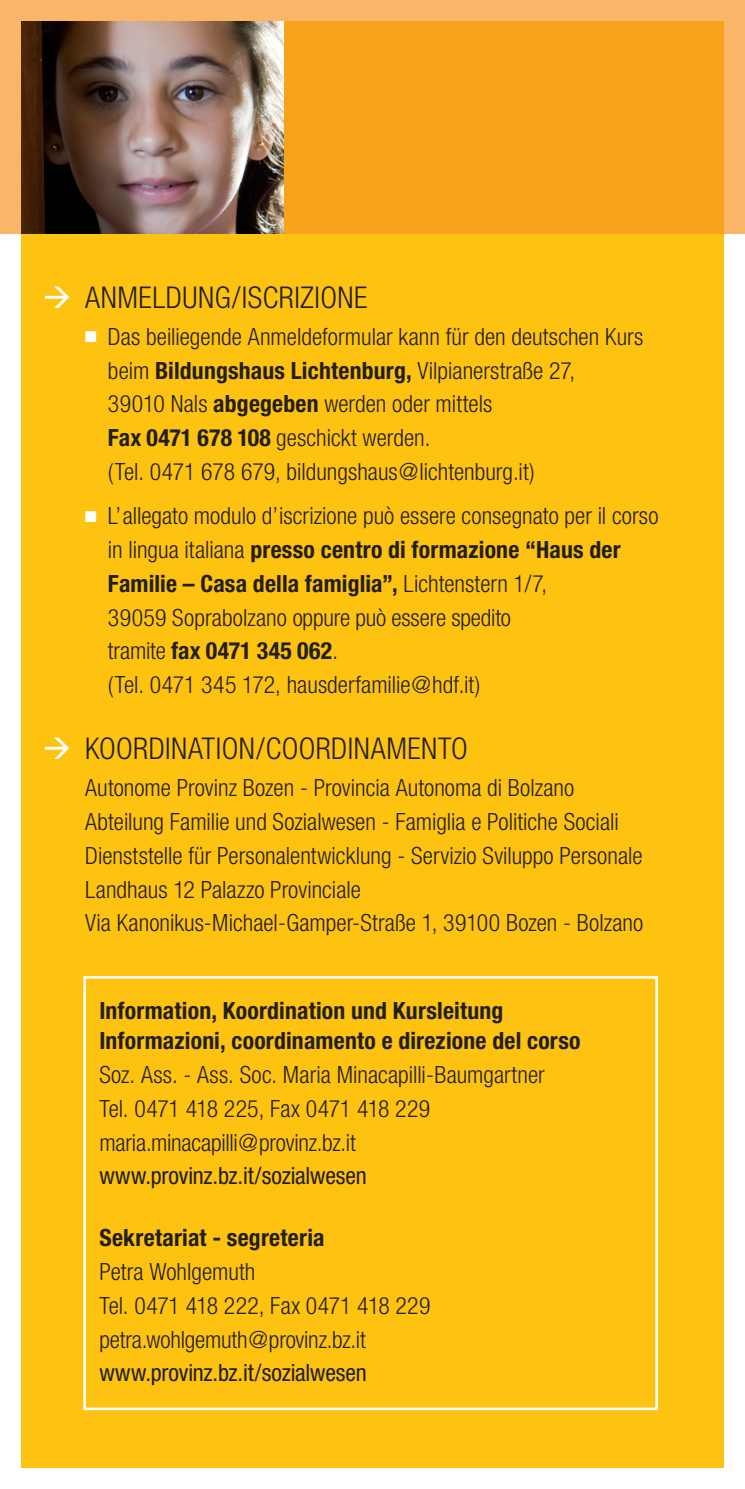
<style>
.page{position:relative;width:745px;height:1489px;background:#fff}
.page>*{position:absolute;margin:0;border:0;box-sizing:border-box;transform-origin:0 0}
.t1{font:300 condensed 30px "Helvetica Neue";letter-spacing:.015em;color:#231f20}
.t2{font:300 condensed 23.75px/33.8px "Helvetica Neue";color:#231f20}
.t3{font:700 condensed 23.75px/30px "Helvetica Neue";letter-spacing:.01em;color:#231f20}
.t4{font:condensed 23.75px "Helvetica Neue";letter-spacing:-.01em;color:#231f20}
.s1{color:#fff}
.s2{font-weight:700}
</style>
<div class="page">
<div style="left:21px;top:21px;width:702px;height:1446px;background:#fec210"></div>
<div style="left:0;top:0;width:744px;height:234px;background:#fbb568"></div>
<div style="left:21px;top:21px;width:702px;height:213px;background:#f9a21b"></div>
<div style="left:83px;top:976px;width:574px;height:433px;border:2px solid #fff"></div>
<img style="left:21px;top:21px;width:262px;height:213px">
<p class="t1" style="left:43px;top:286px;width:326px"><span class="s1">→</span> ANMELDUNG/ISCRIZIONE</p>
<p class="t2" style="left:108px;top:321px;width:536px">Das beiliegende Anmeldeformular kann für den deutschen Kurs beim <span class="s2">Bildungshaus Lichtenburg,</span> Vilpianerstraße 27,<br>39010 Nals <span class="s2">abgegeben</span> werden oder mittels<br><span class="s2">Fax 0471 678 108</span> geschickt werden.<br>(Tel. 0471 678 679, bildungshaus@lichtenburg.it)</p>
<p class="t2" style="left:108px;top:501px;width:551px">L’allegato modulo d’iscrizione può essere consegnato per il corso in lingua italiana <span class="s2">presso centro di formazione “Haus der Familie – Casa della famiglia”,</span> Lichtenstern 1/7,<br>39059 Soprabolzano oppure può essere spedito<br>tramite <span class="s2">fax 0471 345 062</span>.<br>(Tel. 0471 345 172, hausderfamilie@hdf.it)</p>
<p class="t1" style="left:43px;top:737px;width:426px"><span class="s1">→</span> KOORDINATION/COORDINAMENTO</p>
<p class="t2" style="left:85px;top:773px;width:559px">Autonome Provinz Bozen - Provincia Autonoma di Bolzano Abteilung Familie und Sozialwesen - Famiglia e Politiche Sociali Dienststelle für Personalentwicklung - Servizio Sviluppo Personale Landhaus 12 Palazzo Provinciale<br>Via Kanonikus-Michael-Gamper-Straße 1, 39100 Bozen - Bolzano</p>
<p class="t3" style="left:99px;top:997px;width:482px">Information, Koordination und Kursleitung<br>Informazioni, coordinamento e direzione del corso</p>
<p class="t2" style="left:99px;top:1059px;width:446px">Soz. Ass. - Ass. Soc. Maria Minacapilli-Baumgartner<br>Tel. 0471 418 225, Fax 0471 418 229 maria.minacapilli@provinz.bz.it</p>
<p class="t4" style="left:99px;top:1167px;width:269px">www.provinz.bz.it/sozialwesen</p>
<p class="t3" style="left:99px;top:1224px;width:226px">Sekretariat - segreteria</p>
<p class="t2" style="left:99px;top:1256px;width:332px">Petra Wohlgemuth<br>Tel. 0471 418 222, Fax 0471 418 229 petra.wohlgemuth@provinz.bz.it</p>
<p class="t4" style="left:99px;top:1364px;width:269px">www.provinz.bz.it/sozialwesen</p>
</div>
